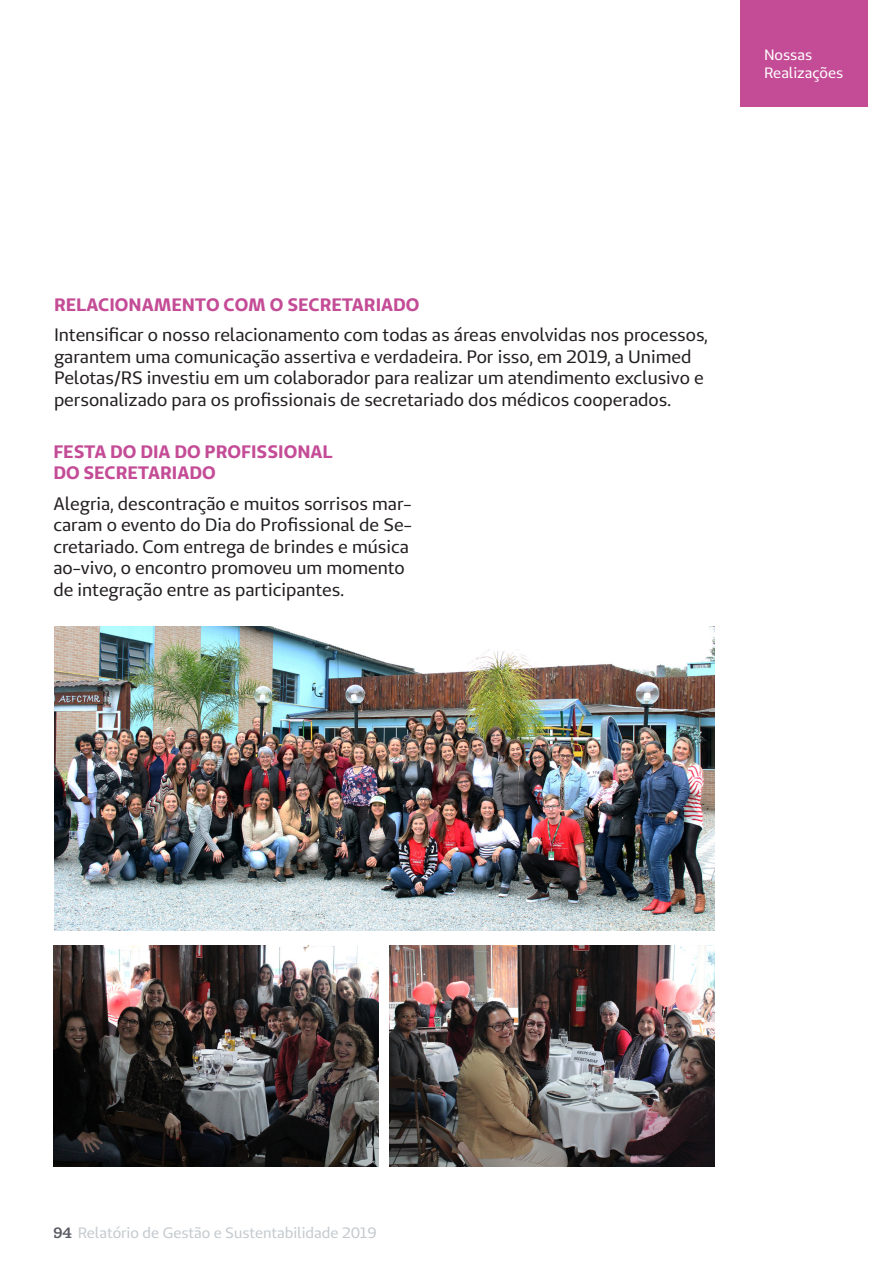
<style>
.page{position:relative;width:893px;height:1263px;background:#fff}
.page>*{position:absolute;margin:0;border:0;box-sizing:border-box;transform-origin:0 0}
.t1{font:18px/21.6px "Unimed Sans";color:#231f20}
.t2{font:700 18px/21.6px "Unimed Sans";color:#c44c96}
.t3{font:15px "Unimed Sans";color:#c4cace}
.t4{font:15px/18px "Unimed Sans";color:#fff}
.s1{font-family:"Unimed Slab";font-weight:600;color:#5a5b64}
</style>
<div class="page">
<div style="left:740px;top:0;width:127px;height:106px;background:#c44c96"></div>
<img style="left:54px;top:626px;width:660px;height:305px">
<img style="left:53px;top:945px;width:325px;height:221px">
<img style="left:389px;top:945px;width:325px;height:221px">
<p class="t4" style="left:764px;top:46px;width:81px">Nossas<br>Realizações</p>
<p class="t2" style="left:54px;top:294px;width:367px">RELACIONAMENTO COM O SECRETARIADO</p>
<p class="t1" style="left:54px;top:324px;width:655px">Intensificar o nosso relacionamento com todas as áreas envolvidas nos processos, garantem uma comunicação assertiva e verdadeira. Por isso, em 2019, a Unimed Pelotas/RS investiu em um colaborador para realizar um atendimento exclusivo e personalizado para os profissionais de secretariado dos médicos cooperados.</p>
<p class="t2" style="left:53px;top:440px;width:281px">FESTA DO DIA DO PROFISSIONAL<br>DO SECRETARIADO</p>
<p class="t1" style="left:53px;top:492px;width:360px">Alegria, descontração e muitos sorrisos mar&shy;caram o evento do Dia do Profissional de Se&shy;cretariado. Com entrega de brindes e música ao-vivo, o encontro promoveu um momento de integração entre as participantes.</p>
<p class="t3" style="left:53px;top:1223px;width:325px"><span class="s1">94</span> Relatório de Gestão e Sustentabilidade 2019</p>
</div>
